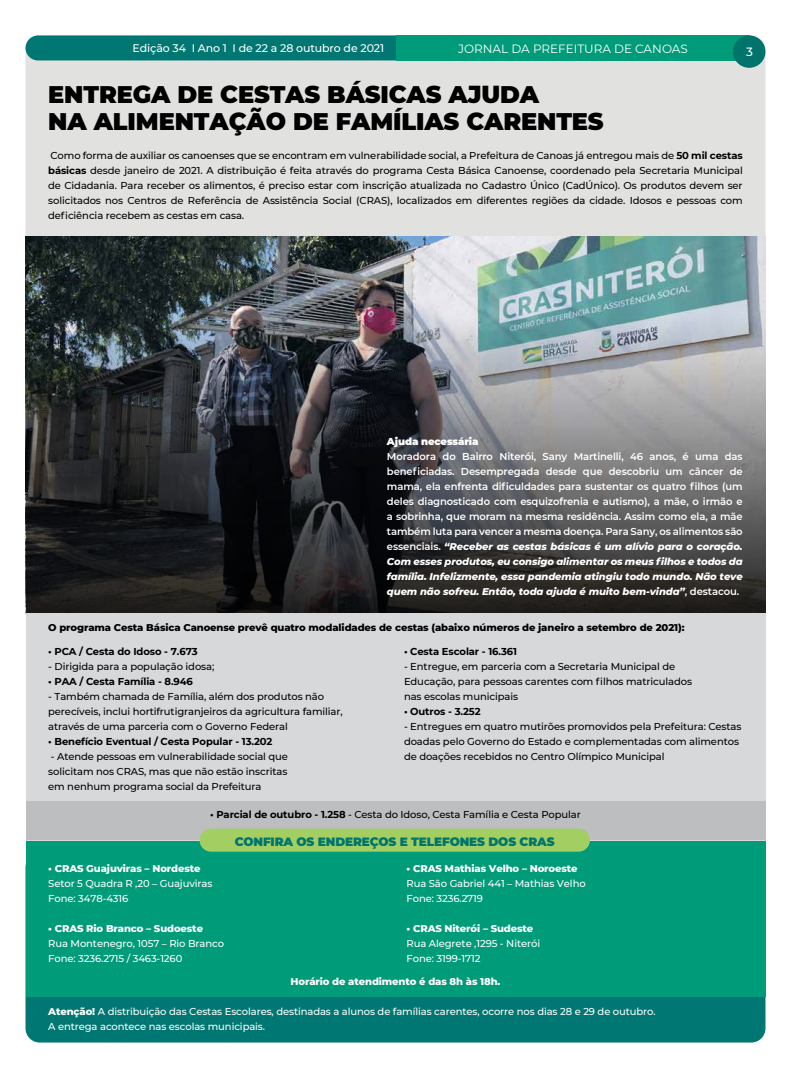
<style>
.page{position:relative;width:791px;height:1078px;background:#fff}
.page>*{position:absolute;margin:0;border:0;box-sizing:border-box;transform-origin:0 0}
.t1{font:900 24px/27px "Montserrat";letter-spacing:-.005em;color:#000}
.t2{font:900 12px "Montserrat";letter-spacing:-.01em;color:#00756d}
.t3{font:12px "Montserrat";color:#fff}
.t4{font:500 12px "Montserrat";color:#fff}
.t5{font:500 11px "Montserrat";letter-spacing:-.01em;color:#fff}
.t6{font:500 10px/15px "Montserrat";letter-spacing:-.01em;color:#000}
.t7{font:600 10px/15px "Montserrat";letter-spacing:-.01em;color:#fff;text-align:justify}
.t8{font:500 10px/15px "Montserrat";letter-spacing:-.01em;color:#fff}
.t9{font:800 10px "Montserrat";letter-spacing:-.01em;color:#fff}
.t10{font:700 10px "Montserrat";letter-spacing:-.01em;color:#000}
.t11{font:800 10px "Montserrat";letter-spacing:-.01em;color:#000}
.t12{font:900 10px "Montserrat";letter-spacing:-.01em;color:#fff}
.s1{font-weight:700}
.s2{font-weight:800;font-style:italic}
.s3{font-weight:800}
</style>
<div class="page">
<div style="left:26px;top:853px;width:739px;height:189px;background:#007772;border-radius:14px"></div>
<div style="left:26px;top:500px;width:739px;height:496px;background:#009b79"></div>
<div style="left:26px;top:35px;width:739px;height:545px;background:#e1e1e0;border-radius:14px"></div>
<img style="left:26px;top:237px;width:739px;height:376px">
<div style="left:26px;top:613px;width:739px;height:227px;background:#d7d8da"></div>
<div style="left:26px;top:801px;width:739px;height:39px;background:#bcbec0"></div>
<div style="left:200px;top:828px;width:390px;height:23px;background:#a3cf62;border-radius:11px"></div>
<div style="left:26px;top:35px;width:370px;height:25px;background:#007772"></div>
<div style="left:396px;top:35px;width:353px;height:25px;background:#009b79"></div>
<div style="left:733px;top:35px;width:32px;height:33px;background:#00746b;border-radius:50%"></div>
<p class="t5" style="left:133px;top:40px;width:253px">Edição 34 I Ano 1 I de 22 a 28 outubro de 2021</p>
<p class="t3" style="left:458px;top:40px;width:231px">JORNAL DA PREFEITURA DE CANOAS</p>
<h1 class="t1" style="left:48px;top:79px;width:557px">ENTREGA DE CESTAS BÁSICAS AJUDA<br>NA ALIMENTAÇÃO DE FAMÍLIAS CARENTES</h1>
<p class="t4" style="left:746px;top:44px;width:8px">3</p>
<p class="t6" style="left:48px;top:147px;width:696px;text-align:justify">Como forma de auxiliar os canoenses que se encontram em vulnerabilidade social, a Prefeitura de Canoas já entregou mais de <span class="s1">50 mil cestas básicas</span> desde janeiro de 2021. A distribuição é feita através do programa Cesta Básica Canoense, coordenado pela Secretaria Municipal de Cidadania. Para receber os alimentos, é preciso estar com inscrição atualizada no Cadastro Único (CadÚnico). Os produtos devem ser solicitados nos Centros de Referência de Assistência Social (CRAS), localizados em diferentes regiões da cidade. Idosos e pessoas com deficiência recebem as cestas em casa.</p>
<p class="t12" style="left:387px;top:434px;width:93px">Ajuda necessária</p>
<p class="t7" style="left:387px;top:448px;width:357px">Moradora do Bairro Niterói, Sany Martinelli, 46 anos, é uma das beneficiadas. Desempregada desde que descobriu um câncer de mama, ela enfrenta dificuldades para sustentar os quatro filhos (um deles diagnosticado com esquizofrenia e autismo), a mãe, o irmão e a sobrinha, que moram na mesma residência. Assim como ela, a mãe também luta para vencer a mesma doença. Para Sany, os alimentos são essenciais. <span class="s2">“Receber as cestas básicas é um alívio para o coração.<br>Com esses produtos, eu consigo alimentar os meus filhos e todos da família. Infelizmente, essa pandemia atingiu todo mundo. Não teve quem não sofreu. Então, toda ajuda é muito bem-vinda”</span>, destacou.</p>
<p class="t11" style="left:48px;top:620px;width:638px">O programa Cesta Básica Canoense prevê quatro modalidades de cestas (abaixo números de janeiro a setembro de 2021):</p>
<p class="t10" style="left:404px;top:644px;width:115px">• Cesta Escolar - 16.361</p>
<p class="t6" style="left:404px;top:658px;width:290px">- Entregue, em parceria com a Secretaria Municipal de<br>Educação, para pessoas carentes com filhos matriculados nas escolas municipais</p>
<p class="t10" style="left:404px;top:704px;width:78px">• Outros - 3.252</p>
<p class="t6" style="left:404px;top:718px;width:339px">- Entregues em quatro mutirões promovidos pela Prefeitura: Cestas doadas pelo Governo do Estado e complementadas com alimentos de doações recebidos no Centro Olímpico Municipal</p>
<p class="t10" style="left:48px;top:644px;width:151px">• PCA / Cesta do Idoso - 7.673</p>
<p class="t6" style="left:48px;top:658px;width:168px">- Dirigida para a população idosa;</p>
<p class="t10" style="left:48px;top:674px;width:146px">• PAA / Cesta Família - 8.946</p>
<p class="t6" style="left:48px;top:688px;width:296px">- Também chamada de Família, além dos produtos não perecíveis, inclui hortifrutigranjeiros da agricultura familiar, através de uma parceria com o Governo Federal</p>
<p class="t10" style="left:48px;top:734px;width:226px">• Benefício Eventual / Cesta Popular - 13.202</p>
<p class="t6" style="left:48px;top:748px;width:241px;text-align:justify">- Atende pessoas em vulnerabilidade social que solicitam nos CRAS, mas que não estão inscritas em nenhum programa social da Prefeitura</p>
<p class="t6" style="left:210px;top:806px;width:372px"><span class="s1">• Parcial de outubro - 1.258</span> - Cesta do Idoso, Cesta Família e Cesta Popular</p>
<p class="t9" style="left:48px;top:861px;width:154px">• CRAS Guajuviras – Nordeste</p>
<p class="t8" style="left:48px;top:875px;width:166px">Setor 5 Quadra R ,20 – Guajuviras<br>Fone: 3478-4316</p>
<p class="t9" style="left:48px;top:921px;width:156px">• CRAS Rio Branco – Sudoeste</p>
<p class="t8" style="left:48px;top:935px;width:177px">Rua Montenegro, 1057 – Rio Branco<br>Fone: 3236.2715 / 3463-1260</p>
<p class="t2" style="left:235px;top:832px;width:321px">CONFIRA OS ENDEREÇOS E TELEFONES DOS CRAS</p>
<p class="t9" style="left:406px;top:861px;width:173px">• CRAS Mathias Velho – Noroeste</p>
<p class="t8" style="left:406px;top:875px;width:181px">Rua São Gabriel 441 – Mathias Velho<br>Fone: 3236.2719</p>
<p class="t9" style="left:406px;top:921px;width:128px">• CRAS Niterói – Sudeste</p>
<p class="t8" style="left:406px;top:935px;width:135px">Rua Alegrete ,1295 - Niterói<br>Fone: 3199-1712</p>
<p class="t9" style="left:290px;top:974px;width:211px">Horário de atendimento é das 8h às 18h.</p>
<p class="t8" style="left:48px;top:1003px;width:609px"><span class="s3">Atenção!</span> A distribuição das Cestas Escolares, destinadas a alunos de famílias carentes, ocorre nos dias 28 e 29 de outubro.<br>A entrega acontece nas escolas municipais.</p>
</div>
